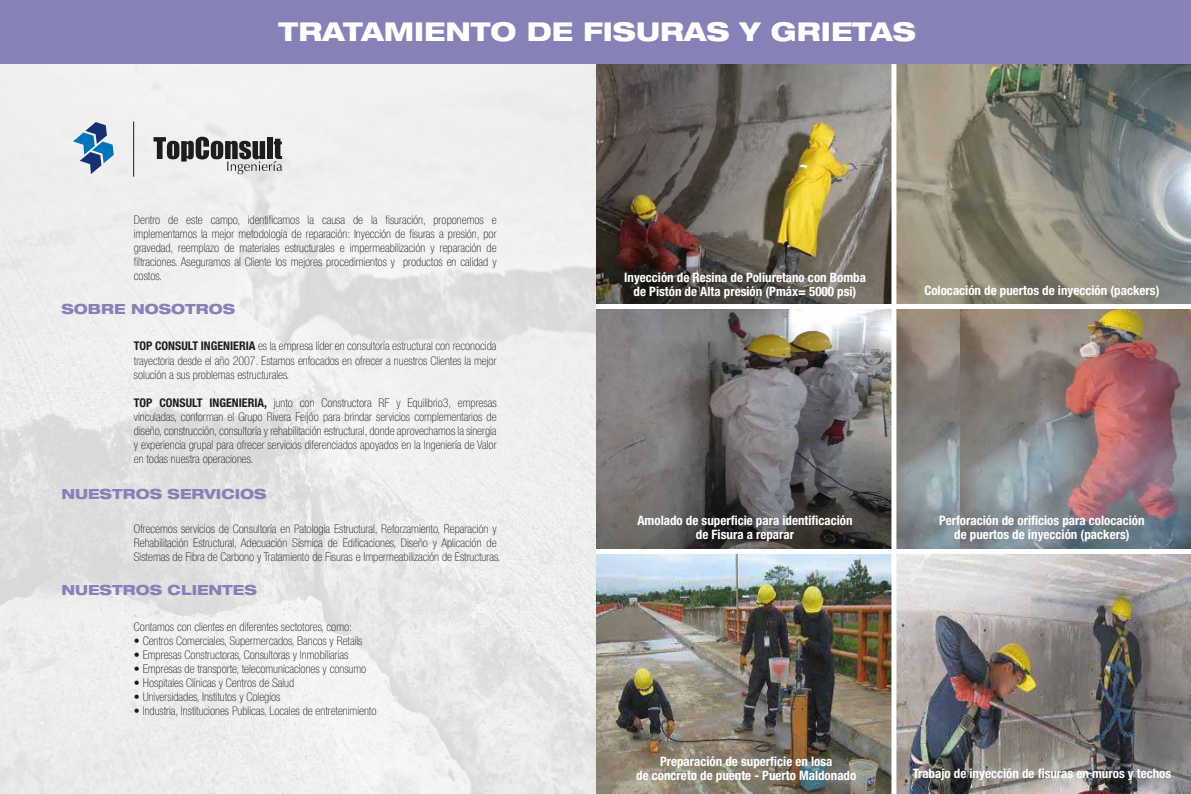
<style>
.page{position:relative;width:1191px;height:794px;background:#fff}
.page>*{position:absolute;margin:0;border:0;box-sizing:border-box;transform-origin:0 0}
.t1{font:800 expanded 26px "Helvetica Neue LT Std";color:#fff}
.t2{font:800 expanded 14px "Helvetica Neue LT Std";color:#8682b8}
.t3{font:700 condensed 13px/14px "Helvetica Neue LT Std";color:#fff;text-align:center}
.t4{font:100 condensed 12px/14px "Helvetica Neue LT Std";color:#1d1d1b;text-align:justify}
.s1{font-weight:700}
</style>
<div class="page">
<img style="left:0;top:64px;width:596px;height:730px">
<div style="left:0;top:0;width:1191px;height:64px;background:#8682b8"></div>
<img style="left:596px;top:64px;width:595px;height:240px">
<img style="left:596px;top:309px;width:364px;height:240px">
<img style="left:960px;top:309px;width:231px;height:240px">
<img style="left:596px;top:554px;width:595px;height:240px">
<svg style="left:153px;top:137px;width:129px;height:37px"></svg>
<svg style="left:73px;top:122px;width:41px;height:52px"></svg>
<hr style="left:133px;top:121px;width:1px;height:56px;background:#1d1d1b">
<div style="left:891px;top:64px;width:5px;height:730px;background:#fff"></div>
<h1 class="t1" style="left:278px;top:16px;width:639px">TRATAMIENTO DE FISURAS Y GRIETAS</h1>
<p class="t4" style="left:134px;top:213px;width:364px">Dentro de este campo, identificamos la causa de la fisuración, proponemos e implementamos la mejor metodología de reparación: Inyección de fisuras a presión, por gravedad, reemplazo de materiales estructurales e impermeabilización y reparación de filtraciones. Aseguramos al Cliente los mejores procedimientos y productos en calidad y costos.</p>
<p class="t2" style="left:62px;top:300px;width:175px">SOBRE NOSOTROS</p>
<p class="t4" style="left:134px;top:339px;width:364px"><span class="s1">TOP CONSULT INGENIERIA</span> es la empresa líder en consultoría estructural con reconocida trayectoria desde el año 2007. Estamos enfocados en ofrecer a nuestros Clientes la mejor solución a sus problemas estructurales.</p>
<p class="t4" style="left:134px;top:395px;width:364px"><span class="s1">TOP CONSULT INGENIERIA,</span> junto con Constructora RF y Equilibrio3, empresas vinculadas, conforman el Grupo Rivera Feijóo para brindar servicios complementarios de diseño, construcción, consultoría y rehabilitación estructural, donde aprovechamos la sinergia y experiencia grupal para ofrecer servicios diferenciados apoyados en la Ingeniería de Valor en todas nuestra operaciones.</p>
<p class="t2" style="left:62px;top:485px;width:207px">NUESTROS SERVICIOS</p>
<p class="t4" style="left:134px;top:521px;width:368px;text-align:left">Ofrecemos servicios de Consultoría en Patología Estructural, Reforzamiento, Reparación y<br>Rehabilitación Estructural, Adecuación Sísmica de Edificaciones, Diseño y Aplicación de<br>Sistemas de Fibra de Carbono y Tratamiento de Fisuras e Impermeabilización de Estructuras.</p>
<p class="t2" style="left:62px;top:581px;width:197px">NUESTROS CLIENTES</p>
<p class="t4" style="left:134px;top:619px;width:220px">Contamos con clientes en diferentes sectotores, como:</p>
<p class="t4" style="left:134px;top:633px;width:230px">• Centros Comerciales, Supermercados, Bancos y Retails</p>
<p class="t4" style="left:134px;top:647px;width:216px">• Empresas Constructoras, Consultoras y Inmobiliarias</p>
<p class="t4" style="left:134px;top:661px;width:234px">• Empresas de transporte, telecomunicaciones y consumo</p>
<p class="t4" style="left:134px;top:675px;width:162px">• Hospitales Clínicas y Centros de Salud</p>
<p class="t4" style="left:134px;top:689px;width:148px">• Universidades, Institutos y Colegios</p>
<p class="t4" style="left:134px;top:703px;width:244px">• Industria, Instituciones Publicas, Locales de entretenimiento</p>
<p class="t3" style="left:624px;top:270px;width:243px">Inyección de Resina de Poliuretano con Bomba de Pistón de Alta presión (Pmáx= 5000 psi)</p>
<p class="t3" style="left:924px;top:283px;width:237px">Colocación de puertos de inyección (packers)</p>
<p class="t3" style="left:637px;top:513px;width:217px">Amolado de superficie para identificación de Fisura a reparar</p>
<p class="t3" style="left:939px;top:513px;width:207px">Perforación de orificios para colocación de puertos de inyección (packers)</p>
<p class="t3" style="left:636px;top:753px;width:222px">Preparación de superficie en losa<br>de concreto de puente - Puerto Maldonado</p>
<p class="t3" style="left:912px;top:765px;width:260px">Trabajo de inyección de fisuras en muros y techos</p>
</div>
